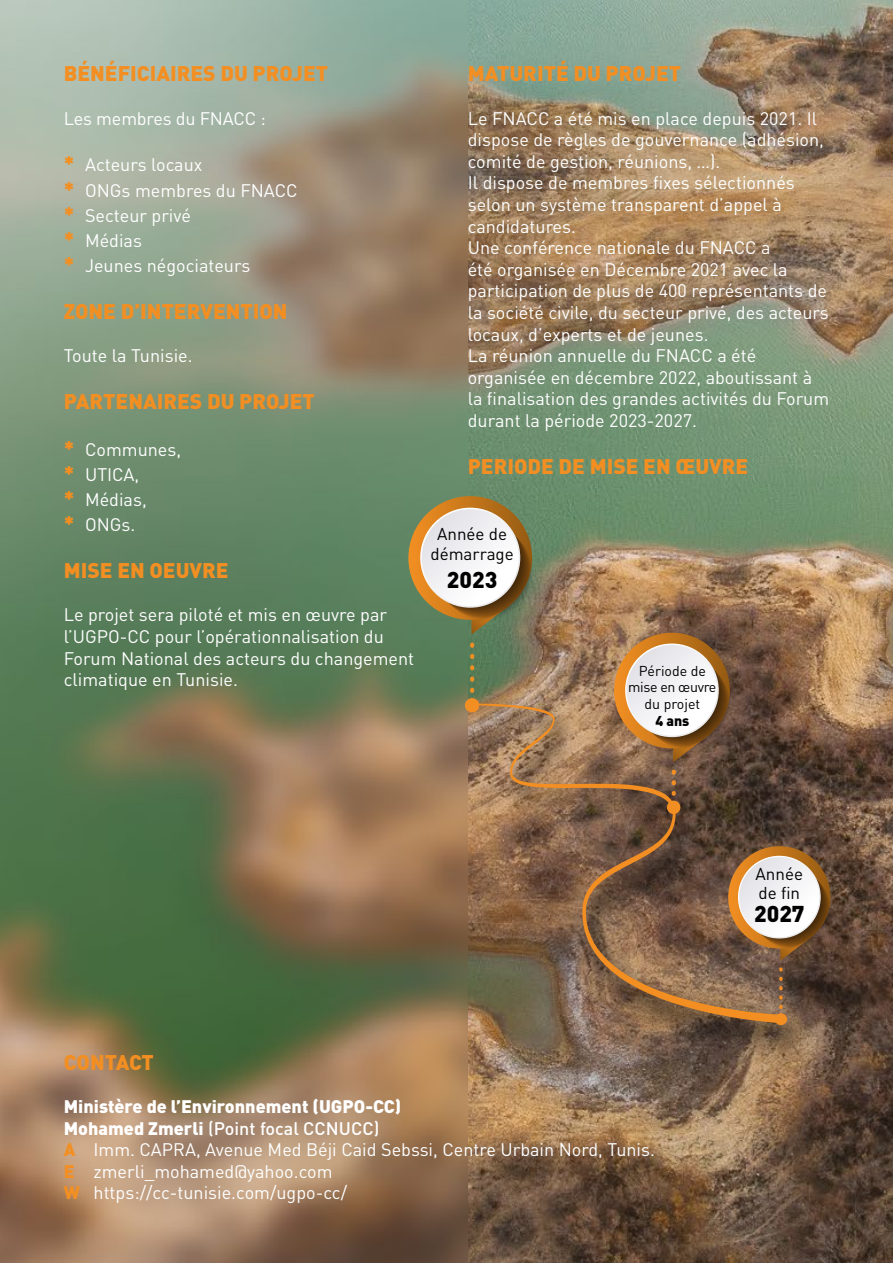
<style>
.page{position:relative;width:893px;height:1263px;background:#fff}
.page>*{position:absolute;margin:0;border:0;box-sizing:border-box;transform-origin:0 0}
.t1{font:900 22.65px "DIN";color:#000}
.t2{font:900 21px "DIN";color:#f38f22}
.t3{font:18px/21.6px "DIN";color:#fff}
.t4{font:900 18px/21.6px "DIN";color:#fff}
.t5{font:900 18px "DIN";color:#f38f22}
.t6{font:16.95px/20.4px "DIN";color:#000;text-align:center}
.t7{font:14.1px/17px "DIN";color:#000;text-align:center}
.t8{font:900 14.1px "DIN";color:#000}
.s1{font-weight:500}
</style>
<div class="page">
<img style="left:468px;top:0;width:425px;height:1263px">
<img style="left:0;top:0;width:468px;height:1263px">
<img style="left:461px;top:686px;width:354px;height:386px">
<svg style="left:472px;top:703px;width:315px;height:320px;background:#7d5f46"></svg>
<svg style="left:470px;top:643px;width:4px;height:5px"></svg>
<svg style="left:470px;top:654px;width:4px;height:5px"></svg>
<svg style="left:470px;top:665px;width:4px;height:5px"></svg>
<svg style="left:470px;top:676px;width:4px;height:6px"></svg>
<svg style="left:470px;top:688px;width:4px;height:5px"></svg>
<svg style="left:408px;top:496px;width:124px;height:124px;background:#b46e1b"></svg>
<div style="left:465px;top:698px;width:14px;height:14px;background:#f38f22;border-radius:50%"></div>
<svg style="left:420px;top:508px;width:100px;height:126px"></svg>
<svg style="left:672px;top:791px;width:4px;height:5px"></svg>
<div style="left:667px;top:801px;width:13px;height:13px;background:#f38f22;border-radius:50%"></div>
<svg style="left:672px;top:770px;width:4px;height:15px"></svg>
<svg style="left:614px;top:633px;width:116px;height:115px"></svg>
<svg style="left:625px;top:643px;width:94px;height:119px"></svg>
<svg style="left:779px;top:967px;width:4px;height:42px"></svg>
<svg style="left:728px;top:846px;width:102px;height:102px"></svg>
<div style="left:775px;top:1013px;width:12px;height:12px;background:#f38f22;border-radius:50%"></div>
<svg style="left:738px;top:856px;width:83px;height:105px"></svg>
<p class="t2" style="left:64px;top:60px;width:266px">BÉNÉFICIAIRES DU PROJET</p>
<p class="t3" style="left:64px;top:107px;width:203px">Les membres du FNACC :</p>
<p class="t3" style="left:85px;top:154px;width:119px">Acteurs locaux</p>
<p class="t2" style="left:64px;top:150px;width:12px">*</p>
<p class="t2" style="left:64px;top:175px;width:12px">*</p>
<p class="t3" style="left:85px;top:179px;width:214px">ONGs membres du FNACC</p>
<p class="t2" style="left:64px;top:200px;width:12px">*</p>
<p class="t3" style="left:85px;top:204px;width:107px">Secteur privé</p>
<p class="t2" style="left:64px;top:225px;width:12px">*</p>
<p class="t3" style="left:85px;top:229px;width:58px">Médias</p>
<p class="t2" style="left:64px;top:251px;width:12px">*</p>
<p class="t2" style="left:64px;top:297px;width:225px">ZONE D’INTERVENTION</p>
<p class="t3" style="left:64px;top:345px;width:130px">Toute la Tunisie.</p>
<p class="t2" style="left:64px;top:387px;width:253px">PARTENAIRES DU PROJET</p>
<p class="t3" style="left:85px;top:438px;width:98px">Communes,</p>
<p class="t3" style="left:85px;top:255px;width:167px">Jeunes négociateurs</p>
<p class="t2" style="left:64px;top:434px;width:12px">*</p>
<p class="t2" style="left:64px;top:459px;width:12px">*</p>
<p class="t2" style="left:64px;top:485px;width:12px">*</p>
<p class="t3" style="left:85px;top:463px;width:56px">UTICA,</p>
<p class="t3" style="left:85px;top:489px;width:63px">Médias,</p>
<p class="t2" style="left:64px;top:510px;width:12px">*</p>
<p class="t2" style="left:64px;top:557px;width:166px">MISE EN OEUVRE</p>
<p class="t3" style="left:64px;top:604px;width:352px">Le projet sera piloté et mis en œuvre par<br>’l UGPO-CC pour ’l opérationnalisation du Forum National des acteurs du changement climatique en Tunisie.</p>
<p class="t3" style="left:85px;top:514px;width:52px">ONGs.</p>
<p class="t2" style="left:468px;top:60px;width:215px">MATURITÉ DU PROJET</p>
<p class="t3" style="left:468px;top:107px;width:363px">Le FNACC a été mis en place depuis 2021. Il dispose de règles de gouvernance (adhésion, comité de gestion, réunions ..., .(<br>Il dispose de membres fixes sélectionnés selon un système transparent ’d appel à candidatures.<br>Une conférence nationale du FNACC a<br>été organisée en Décembre 2021 avec la participation de plus de 400 représentants de la société civile, du secteur privé, des acteurs locaux ’d, experts et de jeunes.<br>La réunion annuelle du FNACC a été organisée en décembre 2022, aboutissant à la finalisation des grandes activités du Forum durant la période 2023-2027.</p>
<p class="t2" style="left:468px;top:452px;width:282px">PERIODE DE MISE EN ŒUVRE</p>
<p class="t6" style="left:430px;top:523px;width:85px">Année de démarrage</p>
<p class="t1" style="left:447px;top:564px;width:52px">2023</p>
<p class="t7" style="left:628px;top:662px;width:90px">Période de mise en œuvre du projet</p>
<p class="t8" style="left:655px;top:712px;width:35px">4 ans</p>
<p class="t6" style="left:756px;top:864px;width:49px;line-height:18.9px;text-align:left">Année de fin</p>
<p class="t1" style="left:754px;top:899px;width:52px">2027</p>
<p class="t2" style="left:64px;top:1048px;width:92px">CONTACT</p>
<p class="t4" style="left:64px;top:1095px;width:339px">Ministère de ’l Environnement (UGPO-CC(<br>Mohamed Zmerli <span class="s1">(Point focal CCNUCC(</span></p>
<p class="t3" style="left:94px;top:1138px;width:563px">Imm. CAPRA, Avenue Med Béji Caid Sebssi, Centre Urbain Nord, Tunis.</p>
<p class="t5" style="left:64px;top:1137px;width:13px">A</p>
<p class="t5" style="left:64px;top:1159px;width:12px">E</p>
<p class="t5" style="left:64px;top:1181px;width:18px">W</p>
<p class="t3" style="left:94px;top:1160px;width:241px">zmerli_mohamed@yahoo.com</p>
<p class="t3" style="left:94px;top:1182px;width:255px">https://cc-tunisie.com/ugpo-cc/</p>
</div>
